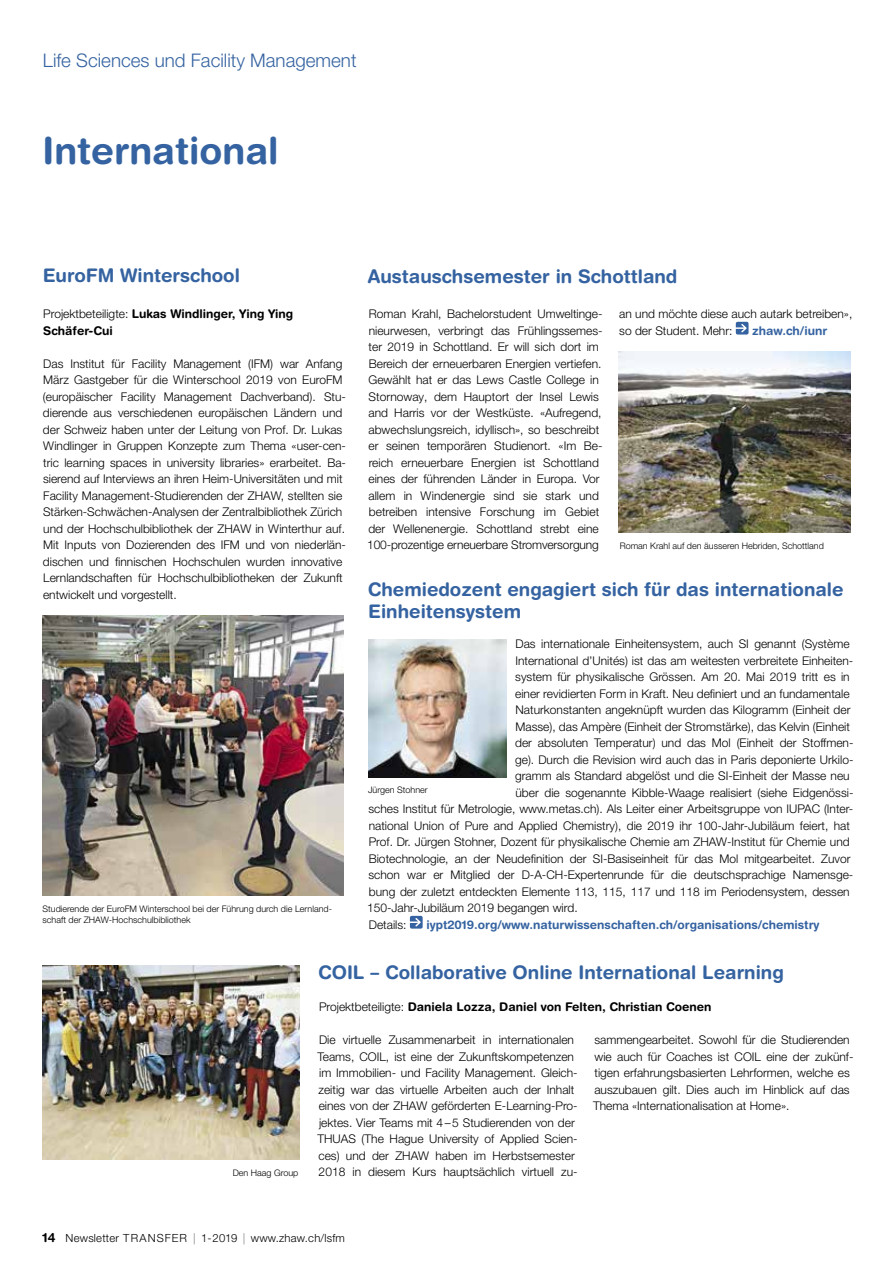
<style>
.page{position:relative;width:893px;height:1263px;background:#fff}
.page>*{position:absolute;margin:0;border:0;box-sizing:border-box;transform-origin:0 0}
.t1{font:700 37.5px "Helvetica Rounded LT Std";color:#3563a1}
.t2{font:700 18.75px/22.5px "Helvetica Rounded LT Std";color:#3563a1}
.t3{font:300 18.75px "Helvetica Neue LT Std";color:#3563a1}
.t4{font:300 12px/16.5px "Helvetica Neue LT Pro";color:#000}
.t5{font:700 12px/16.5px "Helvetica Rounded LT Std";color:#000}
.t6{font:700 12px "Helvetica Rounded LT Std";color:#3563a1}
.t7{font:300 11.25px "Helvetica Neue LT Pro";letter-spacing:.02em;color:#000}
.t8{font:300 9px/10.8px "Helvetica Neue LT Std";color:#000}
.s1{font-family:"Helvetica Neue LT Pro";font-weight:300}
.s2{font-family:"Helvetica Rounded LT Std";font-weight:700;font-size:12.75px}
</style>
<div class="page">
<img style="left:43px;top:615px;width:300px;height:281px">
<svg style="left:410px;top:916px;width:13px;height:12px"></svg>
<svg style="left:736px;top:322px;width:12px;height:12px"></svg>
<img style="left:619px;top:351px;width:231px;height:181px">
<img style="left:368px;top:639px;width:138px;height:138px">
<img style="left:43px;top:966px;width:256px;height:194px">
<h2 class="t3" style="left:43px;top:49px;width:315px">Life Sciences und Facility Management</h2>
<h1 class="t1" style="left:43px;top:127px;width:238px">International</h1>
<h2 class="t2" style="left:43px;top:264px;width:199px">EuroFM Winterschool</h2>
<p class="t5" style="left:43px;top:305px;width:251px"><span class="s1">Projektbeteiligte:</span> Lukas Windlinger, Ying Ying<br>Schäfer-Cui</p>
<p class="t4" style="left:43px;top:355px;width:305px">Das Institut für Facility Management (IFM) war Anfang März Gastgeber für die Winterschool 2019 von EuroFM (europäischer Facility Management Dachverband). Stu&shy;dierende aus verschiedenen europäischen Ländern und der Schweiz haben unter der Leitung von Prof. Dr. Lukas Windlinger in Gruppen Konzepte zum Thema «user-cen&shy;tric learning spaces in university libraries» erarbeitet. Ba&shy;sierend auf Interviews an ihren Heim-Universitäten und mit Facility Management-Studierenden der ZHAW, stellten sie Stärken-Schwächen-Analysen der Zentralbibliothek Zürich und der Hochschulbibliothek der ZHAW in Winterthur auf.<br>Mit Inputs von Dozierenden des IFM und von niederlän&shy;dischen und finnischen Hochschulen wurden innovative Lernlandschaften für Hochschulbibliotheken der Zukunft entwickelt und vorgestellt.</p>
<p class="t8" style="left:43px;top:903px;width:291px">Studierende der EuroFM Winterschool bei der Führung durch die Lernland&shy;schaft der ZHAW-Hochschulbibliothek</p>
<h2 class="t2" style="left:368px;top:264px;width:311px">Austauschsemester in Schottland</h2>
<p class="t4" style="left:367px;top:305px;width:237px">Roman Krahl, Bachelorstudent Umweltinge&shy;nieurwesen, verbringt das Frühlingssemes&shy;ter 2019 in Schottland. Er will sich dort im Bereich der erneuerbaren Energien vertiefen.<br>Gewählt hat er das Lews Castle College in Stornoway, dem Hauptort der Insel Lewis and Harris vor der Westküste. «Aufregend, abwechslungsreich, idyllisch», so beschreibt er seinen temporären Studienort. «Im Be&shy;reich erneuerbare Energien ist Schottland eines der führenden Länder in Europa. Vor allem in Windenergie sind sie stark und betreiben intensive Forschung im Gebiet der Wellenenergie. Schottland strebt eine 100-prozentige erneuerbare Stromversorgung</p>
<p class="t4" style="left:619px;top:305px;width:235px">an und möchte diese auch autark betreiben», so der Student. Mehr:</p>
<p class="t6" style="left:752px;top:323px;width:76px">zhaw.ch/iunr</p>
<p class="t8" style="left:620px;top:540px;width:206px">Roman Krahl auf den äusseren Hebriden, Schottland</p>
<h2 class="t2" style="left:368px;top:577px;width:477px">Chemiedozent engagiert sich für das internationale<br>Einheitensystem</h2>
<p class="t4" style="left:515px;top:635px;width:336px">Das internationale Einheitensystem, auch SI genannt (Système</p>
<p class="t4" style="left:515px;top:652px;width:338px">International d’Unités) ist das am weitesten verbreitete Einheiten-</p>
<p class="t4" style="left:515px;top:668px;width:336px">system für physikalische Grössen. Am 20. Mai 2019 tritt es in</p>
<p class="t4" style="left:515px;top:685px;width:336px">einer revidierten Form in Kraft. Neu definiert und an fundamentale</p>
<p class="t4" style="left:515px;top:701px;width:336px">Naturkonstanten angeknüpft wurden das Kilogramm (Einheit der</p>
<p class="t4" style="left:515px;top:718px;width:336px">Masse), das Ampère (Einheit der Stromstärke), das Kelvin (Einheit</p>
<p class="t4" style="left:515px;top:734px;width:340px">der absoluten Temperatur) und das Mol (Einheit der Stoffmen-</p>
<p class="t4" style="left:515px;top:751px;width:340px">ge). Durch die Revision wird auch das in Paris deponierte Urkilo-</p>
<p class="t4" style="left:515px;top:767px;width:336px">gramm als Standard abgelöst und die SI-Einheit der Masse neu</p>
<p class="t4" style="left:515px;top:784px;width:339px">über die sogenannte Kibble-Waage realisiert (siehe Eidgenössi-</p>
<p class="t4" style="left:368px;top:800px;width:486px">sches Institut für Metrologie, www.metas.ch). Als Leiter einer Arbeitsgruppe von IUPAC (Inter-</p>
<p class="t4" style="left:369px;top:817px;width:483px">national Union of Pure and Applied Chemistry), die 2019 ihr 100-Jahr-Jubiläum feiert, hat</p>
<p class="t4" style="left:369px;top:833px;width:482px">Prof. Dr. Jürgen Stohner, Dozent für physikalische Chemie am ZHAW-Institut für Chemie und</p>
<p class="t4" style="left:369px;top:850px;width:483px">Biotechnologie, an der Neudefinition der SI-Basiseinheit für das Mol mitgearbeitet. Zuvor</p>
<p class="t4" style="left:368px;top:866px;width:486px">schon war er Mitglied der D-A-CH-Expertenrunde für die deutschsprachige Namensge-</p>
<p class="t4" style="left:369px;top:883px;width:482px">bung der zuletzt entdeckten Elemente 113, 115, 117 und 118 im Periodensystem, dessen</p>
<p class="t4" style="left:367px;top:899px;width:212px">150-Jahr-Jubiläum 2019 begangen wird.</p>
<p class="t4" style="left:369px;top:916px;width:39px">Details:</p>
<p class="t6" style="left:426px;top:917px;width:395px">iypt2019.org/www.naturwissenschaften.ch/organisations/chemistry</p>
<p class="t8" style="left:368px;top:784px;width:61px">Jürgen Stohner</p>
<p class="t8" style="left:233px;top:1167px;width:67px">Den Haag Group</p>
<h2 class="t2" style="left:318px;top:961px;width:467px">COIL – Collaborative Online International Learning</h2>
<p class="t5" style="left:319px;top:998px;width:394px"><span class="s1">Projektbeteiligte:</span> Daniela Lozza, Daniel von Felten, Christian Coenen</p>
<p class="t4" style="left:317px;top:1031px;width:262px">Die virtuelle Zusammenarbeit in internationalen Teams, COIL, ist eine der Zukunftskompetenzen im Immobilien- und Facility Management. Gleich&shy;zeitig war das virtuelle Arbeiten auch der Inhalt eines von der ZHAW geförderten E-Learning-Pro&shy;jektes. Vier Teams mit 4–5 Studierenden von der THUAS (The Hague University of Applied Scien&shy;ces) und der ZHAW haben im Herbstsemester 2018 in diesem Kurs hauptsächlich virtuell zu-</p>
<p class="t4" style="left:593px;top:1031px;width:262px">sammengearbeitet. Sowohl für die Studierenden wie auch für Coaches ist COIL eine der zukünf&shy;tigen erfahrungsbasierten Lehrformen, welche es auszubauen gilt. Dies auch im Hinblick auf das Thema «Internationalisation at Home».</p>
<p class="t7" style="left:43px;top:1231px;width:304px"><span class="s2">14</span> Newsletter TRANSFER | 1-2019 | www.zhaw.ch/lsfm</p>
</div>
